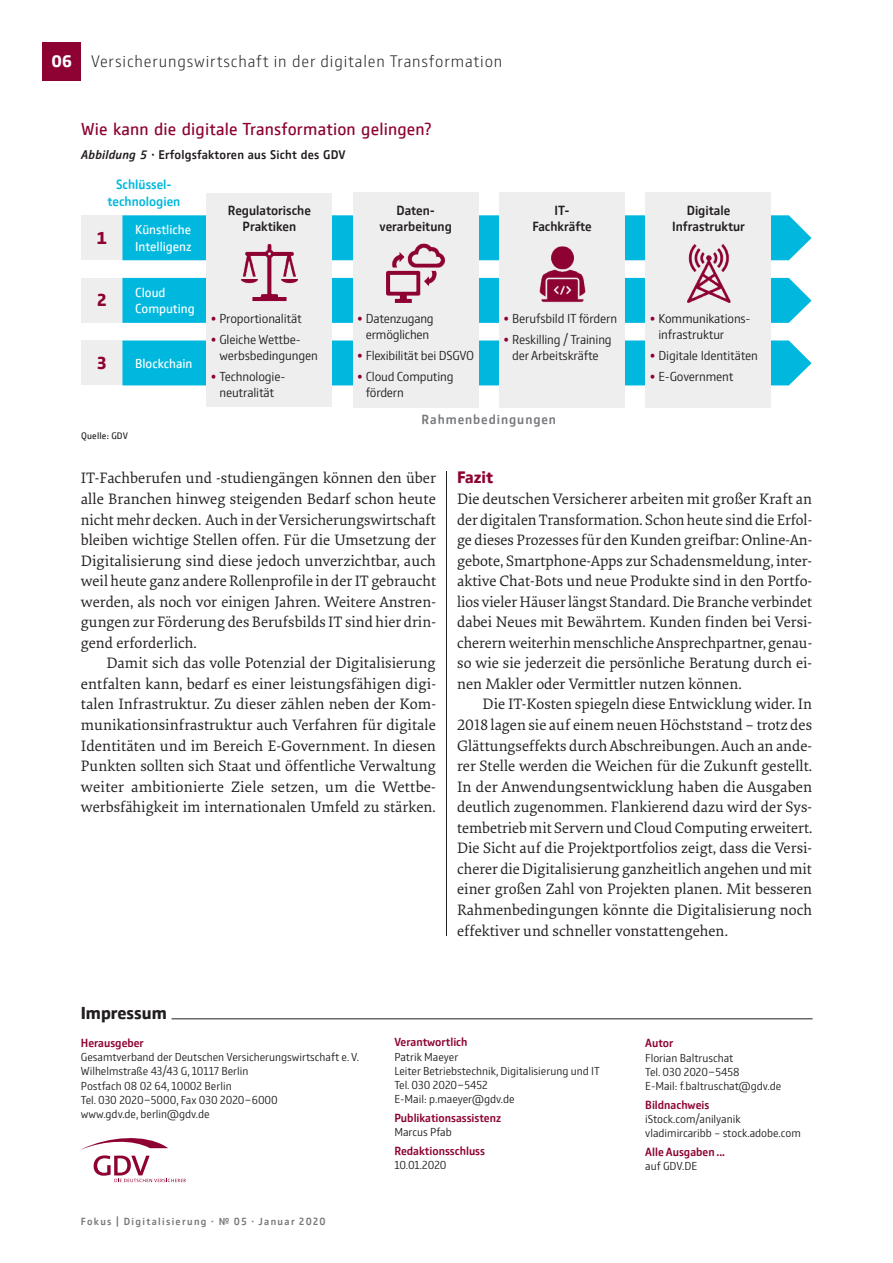
<style>
.page{position:relative;width:893px;height:1263px;background:#fff}
.page>*{position:absolute;margin:0;border:0;box-sizing:border-box;transform-origin:0 0}
.Info-Headline-1sp{font:18px "GD Vtype";letter-spacing:.01em;color:#8d0233}
.t1{font:700 18px "GD Vtype";color:#231f20}
.Info-Zahl-ze-variabe{font:700 18px "GD Vtype";color:#8d0233}
.t2{font:200 17.25px "GD Vtype";letter-spacing:.05em;color:#231f20}
.Fließtext-m_Einz{font:700 17.25px "GD Vtype";color:#8d0233}
.Fließtext-m_Einz-2{font:15.75px/20.5px "Elena";color:#231f20;text-align:justify}
.Fließtext-o_Einz{font:15.75px/20.5px "Elena";color:#231f20;text-align:justify}
.t3{font:300 13.5px/16.5px "GD Vtype";letter-spacing:-.01em;color:#231f20}
.t4{font:500 13.5px/16.5px "GD Vtype";color:#231f20;text-align:center}
.t5{font:13.5px/16.5px "GD Vtype";color:#fff}
.t6{font:500 13.5px/16.5px "GD Vtype";color:#00b8de;text-align:center}
.t7{font:500 13.5px "GD Vtype";letter-spacing:.07em;color:#76787b}
.Info-Headline-1sp-2{font:500 12.75px "GD Vtype";letter-spacing:.015em;color:#231f20}
.Impressum-klein-Text{font:300 12px/14.2px "GD Vtype";color:#231f20}
.Impressum-klein-Funk{font:500 12px "GD Vtype";color:#8d0233}
.t8{font:500 10.5px "GD Vtype";letter-spacing:.13em;color:#76787b}
.Info-Fuß-Quelle{font:9.75px "GD Vtype";letter-spacing:.02em;color:#231f20}
.s1{font-weight:700;color:#fff}
.s2{font-style:italic}
.s3{color:#8d0233}
</style>
<div class="page">
<div style="left:81px;top:215px;width:41px;height:45px;background:#eeeeef"></div>
<div style="left:81px;top:278px;width:41px;height:45px;background:#eeeeef"></div>
<div style="left:81px;top:340px;width:41px;height:45px;background:#eeeeef"></div>
<svg style="left:122px;top:215px;width:689px;height:45px;background:#15bde0"></svg>
<svg style="left:122px;top:278px;width:689px;height:45px;background:#14bde0"></svg>
<svg style="left:122px;top:340px;width:689px;height:45px;background:#16bde0"></svg>
<div style="left:207px;top:193px;width:125px;height:214px;background:#eeeeef"></div>
<div style="left:353px;top:193px;width:125px;height:215px;background:#eeeeef"></div>
<div style="left:499px;top:193px;width:126px;height:215px;background:#eeeeef"></div>
<div style="left:646px;top:193px;width:125px;height:215px;background:#eeeeef"></div>
<svg style="left:82px;top:1138px;width:86px;height:11px"></svg>
<svg style="left:94px;top:1155px;width:92px;height:27px"></svg>
<hr style="left:172px;top:1018px;width:641px;height:1px;background:#231f20">
<hr style="left:446px;top:472px;width:1px;height:463px;background:#231f20">
<img style="left:241px;top:244px;width:57px;height:58px">
<img style="left:386px;top:243px;width:59px;height:60px">
<img style="left:539px;top:246px;width:47px;height:57px">
<img style="left:687px;top:244px;width:44px;height:59px">
<div style="left:43px;top:43px;width:38px;height:38px;background:#8d0233"></div>
<p class="t2" style="left:51px;top:49px;width:452px"><span class="s1">06</span> Versicherungswirtschaft in der digitalen Transformation</p>
<p class="Info-Headline-1sp" style="left:81px;top:117px;width:352px">Wie kann die digitale Transformation gelingen?</p>
<p class="Info-Headline-1sp-2" style="left:81px;top:146px;width:266px"><span class="s2">Abbildung 5</span> · Erfolgsfaktoren aus Sicht des GDV</p>
<p class="t6" style="left:107px;top:176px;width:74px">Schlüssel&shy;technologien</p>
<p class="Info-Zahl-ze-variabe" style="left:96px;top:225px;width:12px">1</p>
<p class="t5" style="left:135px;top:221px;width:58px">Künstliche<br>Intelligenz</p>
<p class="Info-Zahl-ze-variabe" style="left:96px;top:288px;width:12px">2</p>
<p class="t5" style="left:135px;top:283px;width:61px">Cloud<br>Computing</p>
<p class="Info-Zahl-ze-variabe" style="left:96px;top:350px;width:12px">3</p>
<p class="t5" style="left:135px;top:354px;width:59px">Blockchain</p>
<p class="Info-Fuß-Quelle" style="left:81px;top:429px;width:48px">Quelle: GDV</p>
<p class="t4" style="left:228px;top:201px;width:85px">Regulatorische<br>Praktiken</p>
<p class="t3" style="left:211px;top:309px;width:92px"><span class="s3">•</span> Proportionalität</p>
<p class="t3" style="left:219px;top:330px;width:100px;text-indent:-9px"><span class="s3">•</span> Gleiche Wettbe&shy;werbsbedingungen</p>
<p class="t3" style="left:211px;top:367px;width:74px;text-align:center"><span class="s3">•</span> Technologie&shy;neutralität</p>
<p class="t4" style="left:380px;top:201px;width:74px">Daten&shy;verarbeitung</p>
<p class="t4" style="left:532px;top:201px;width:61px">IT-<br>Fachkräfte</p>
<p class="t4" style="left:672px;top:201px;width:74px">Digitale<br>Infrastruktur</p>
<p class="t3" style="left:357px;top:309px;width:78px;text-align:center"><span class="s3">•</span> Datenzugang ermöglichen</p>
<p class="t3" style="left:357px;top:347px;width:118px"><span class="s3">•</span> Flexibilität bei DSGVO</p>
<p class="t3" style="left:366px;top:367px;width:89px;text-indent:-9px"><span class="s3">•</span> Cloud Computing fördern</p>
<p class="t3" style="left:504px;top:309px;width:115px"><span class="s3">•</span> Berufsbild IT fördern</p>
<p class="t3" style="left:504px;top:330px;width:110px;text-align:center"><span class="s3">•</span> Reskilling / Training der Arbeitskräfte</p>
<p class="t7" style="left:422px;top:410px;width:136px">Rahmenbedingungen</p>
<p class="t3" style="left:658px;top:309px;width:92px;text-indent:-9px"><span class="s3">•</span> Kommunikations&shy;infrastruktur</p>
<p class="t3" style="left:650px;top:347px;width:110px"><span class="s3">•</span> Digitale Identitäten</p>
<p class="t3" style="left:650px;top:367px;width:85px"><span class="s3">•</span> E-Government</p>
<p class="Fließtext-o_Einz" style="left:81px;top:467px;width:357px">IT-Fachberufen und -studiengängen können den über alle Branchen hinweg steigenden Bedarf schon heute nicht mehr decken. Auch in der Versicherungswirtschaft bleiben wichtige Stellen offen. Für die Umsetzung der Digitalisierung sind diese jedoch unverzichtbar, auch weil heute ganz andere Rollenprofile in der IT gebraucht werden, als noch vor einigen Jahren. Weitere Anstren&shy;gungen zur Förderung des Berufsbilds IT sind hier drin&shy;gend erforderlich.</p>
<p class="Fließtext-m_Einz-2" style="left:81px;top:652px;width:357px;text-indent:26px">Damit sich das volle Potenzial der Digitalisierung entfalten kann, bedarf es einer leistungsfähigen digi&shy;talen Infrastruktur. Zu dieser zählen neben der Kom&shy;munikationsinfrastruktur auch Verfahren für digitale Identitäten und im Bereich E-Government. In diesen Punkten sollten sich Staat und öffentliche Verwaltung weiter ambitionierte Ziele setzen, um die Wettbe&shy;werbsfähigkeit im internationalen Umfeld zu stärken.</p>
<p class="Fließtext-m_Einz" style="left:457px;top:466px;width:38px">Fazit</p>
<p class="Fließtext-o_Einz" style="left:457px;top:488px;width:357px">Die deutschen Versicherer arbeiten mit großer Kraft an der digitalen Transformation. Schon heute sind die Erfol&shy;ge dieses Prozesses für den Kunden greifbar: Online-An&shy;gebote, Smartphone-Apps zur Schadensmeldung, inter&shy;aktive Chat-Bots und neue Produkte sind in den Portfo&shy;lios vieler Häuser längst Standard. Die Branche verbindet dabei Neues mit Bewährtem. Kunden finden bei Versi&shy;cherern weiterhin menschliche Ansprechpartner, genau&shy;so wie sie jederzeit die persönliche Beratung durch ei&shy;nen Makler oder Vermittler nutzen können.</p>
<p class="Fließtext-m_Einz-2" style="left:457px;top:693px;width:357px;text-indent:26px">Die IT-Kosten spiegeln diese Entwicklung wider. In 2018 lagen sie auf einem neuen Höchststand – trotz des Glättungseffekts durch Abschreibungen. Auch an ande&shy;rer Stelle werden die Weichen für die Zukunft gestellt.<br>In der Anwendungsentwicklung haben die Ausgaben deutlich zugenommen. Flankierend dazu wird der Sys&shy;tembetrieb mit Servern und Cloud Computing erweitert.<br>Die Sicht auf die Projektportfolios zeigt, dass die Versi&shy;cherer die Digitalisierung ganzheitlich angehen und mit einer großen Zahl von Projekten planen. Mit besseren Rahmenbedingungen könnte die Digitalisierung noch effektiver und schneller vonstattengehen.</p>
<p class="t1" style="left:81px;top:1000px;width:87px">Impressum</p>
<p class="Impressum-klein-Funk" style="left:81px;top:1034px;width:65px">Herausgeber</p>
<p class="Impressum-klein-Text" style="left:81px;top:1049px;width:280px">Gesamtverband der Deutschen Versicherungswirtschaft e. V.<br>Wilhelmstraße 43/43 G, 10117 Berlin<br>Postfach 08 02 64, 10002 Berlin<br>Tel. 030 2020-5000, Fax 030 2020-6000<br>www.gdv.de, berlin@gdv.de</p>
<p class="t8" style="left:81px;top:1214px;width:246px">Fokus | Digitalisierung · № 05 · Januar 2020</p>
<p class="Impressum-klein-Funk" style="left:394px;top:1034px;width:75px">Verantwortlich</p>
<p class="Impressum-klein-Text" style="left:394px;top:1049px;width:207px">Patrik Maeyer<br>Leiter Betriebstechnik, Digitalisierung und IT<br>Tel. 030 2020-5452<br>E-Mail: p.maeyer@gdv.de</p>
<p class="Impressum-klein-Funk" style="left:394px;top:1109px;width:108px">Publikationsassistenz</p>
<p class="Impressum-klein-Text" style="left:394px;top:1124px;width:59px">Marcus Pfab</p>
<p class="Impressum-klein-Funk" style="left:394px;top:1142px;width:92px">Redaktionsschluss</p>
<p class="Impressum-klein-Text" style="left:394px;top:1157px;width:54px">10.01.2020</p>
<p class="Impressum-klein-Funk" style="left:645px;top:1035px;width:30px">Autor</p>
<p class="Impressum-klein-Text" style="left:645px;top:1050px;width:138px">Florian Baltruschat<br>Tel. 030 2020-5458<br>E-Mail: f.baltruschat@gdv.de</p>
<p class="Impressum-klein-Funk" style="left:645px;top:1096px;width:65px">Bildnachweis</p>
<p class="Impressum-klein-Text" style="left:645px;top:1111px;width:157px">iStock.com/anilyanik vladimircaribb – stock.adobe.com</p>
<p class="Impressum-klein-Funk" style="left:645px;top:1143px;width:81px">Alle Ausgaben ...</p>
<p class="Impressum-klein-Text" style="left:645px;top:1158px;width:53px">auf GDV.DE</p>
</div>
